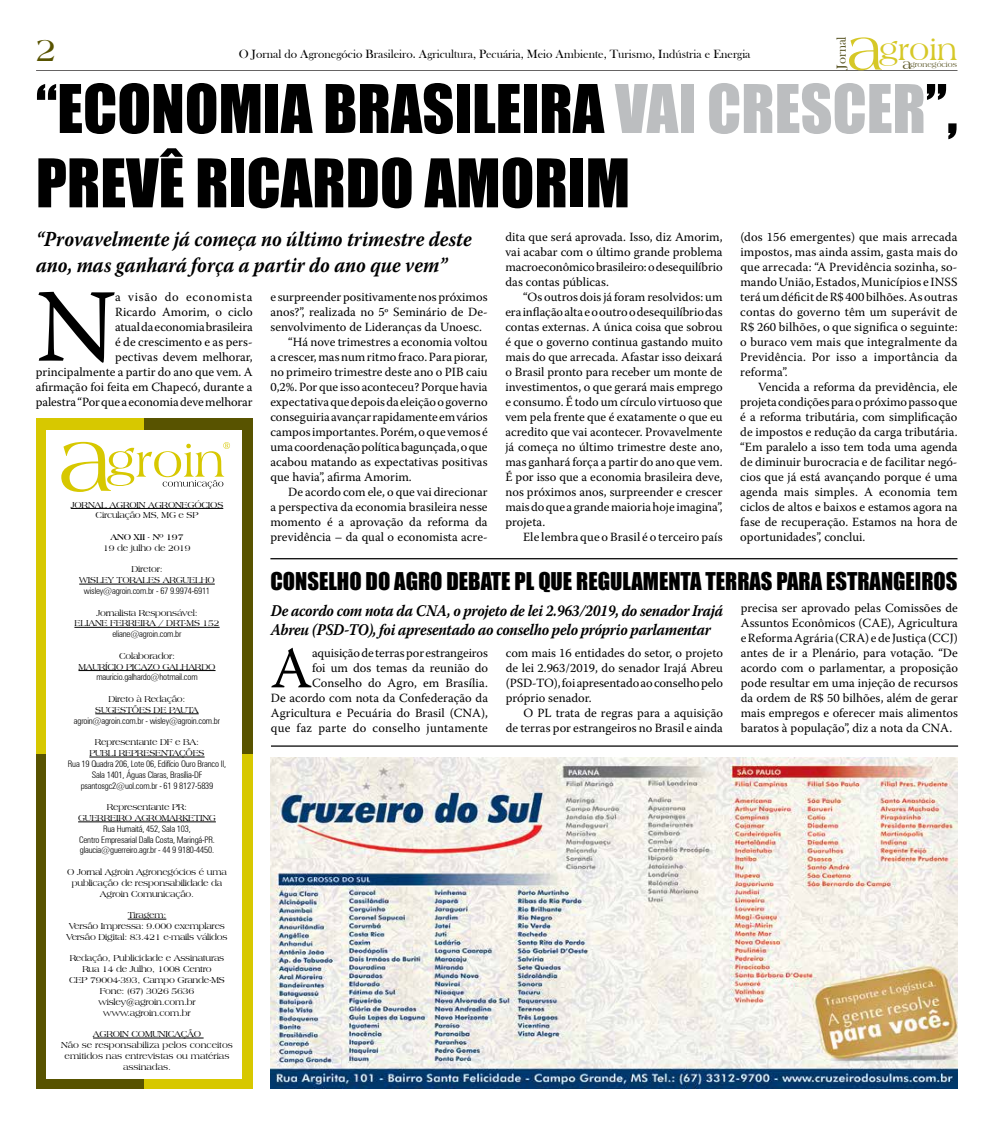
<style>
.page{position:relative;width:993px;height:1124px;background:#fff}
.page>*{position:absolute;margin:0;border:0;box-sizing:border-box;transform-origin:0 0}
.t1{font:103.5px "Warnock Pro";color:#000}
.t2{font:61.88px/74.2px "Impact";color:#000}
.t3{font:58px "Warnock Pro";color:#000}
.t4{font:33.75px "Americana BT";color:#585300}
.t5{font:31.25px "Americana BT";color:#d6c827}
.t6{font:22.5px "Impact";color:#000}
.t7{font:italic 700 21.25px/25.5px "Warnock Pro";color:#000;scale:.9 1}
.t8{font:italic 700 16.25px/19.5px "Warnock Pro";letter-spacing:-.02em;color:#000;scale:.9 1}
.t9{font:13.5px "Bask Old Face";color:#585423}
.t10{font:12.5px/15px "Warnock Pro";color:#000;text-align:justify}
.t11{font:12.25px "Bask Old Face";color:#000}
.t12{font:9px/10.8px "Americana BT";letter-spacing:-.02em;color:#000;text-align:center}
.t13{font:300 condensed 9px/10.8px "Zurich BT";letter-spacing:-.02em;color:#000;text-align:center}
.t14{font:9px/10.8px "Americana BT";color:#000;text-align:center}
.t15{font:700 9px "Americana BT";letter-spacing:-.02em;color:#000}
.t16{font:7.62px "Americana BT";color:#585423}
.s1{font-size:60px}
.s2{font-size:14.62px}
.s3{color:#bcbec0}
</style>
<div class="page">
<hr style="left:36px;top:70px;width:921px;height:1px;background:#221f1f">
<div style="left:36px;top:750px;width:108px;height:338px;background:#585300"></div>
<div style="left:36px;top:418px;width:108px;height:335px;background:#d7c800"></div>
<div style="left:144px;top:752px;width:108px;height:336px;background:#d7c800"></div>
<div style="left:144px;top:418px;width:108px;height:335px;background:#585300"></div>
<div style="left:46px;top:429px;width:196px;height:649px;background:#fff"></div>
<hr style="left:71px;top:508px;width:152px;height:1px;background:#000">
<hr style="left:79px;top:583px;width:136px;height:1px;background:#000">
<hr style="left:74px;top:627px;width:145px;height:1px;background:#000">
<hr style="left:78px;top:670px;width:137px;height:1px;background:#000">
<hr style="left:95px;top:713px;width:104px;height:1px;background:#000">
<hr style="left:89px;top:756px;width:115px;height:1px;background:#000">
<hr style="left:78px;top:821px;width:138px;height:1px;background:#000">
<hr style="left:128px;top:918px;width:38px;height:1px;background:#000">
<hr style="left:93px;top:1037px;width:110px;height:1px;background:#000">
<svg style="left:61px;top:442px;width:169px;height:50px"></svg>
<img style="left:270px;top:757px;width:687px;height:331px">
<hr style="left:270px;top:558px;width:687px;height:1px;background:#000">
<hr style="left:271px;top:745px;width:686px;height:1px;background:#000">
<h3 class="t4" style="left:35px;top:30px;width:23px">2</h3>
<p class="t11" style="left:239px;top:47px;width:513px">O Jornal do Agronegócio Brasileiro. Agricultura, Pecuária, Meio Ambiente, Turismo, Indústria e Energia</p>
<p class="t9" style="left:833px;top:68px;width:34px;rotate:-90deg">Jornal</p>
<h3 class="t5" style="left:846px;top:32px;width:112px"><span class="s1">a</span>groin</h3>
<p class="t16" style="left:902px;top:60px;width:56px"><span class="s2">a</span>gronegócios</p>
<h2 class="t2" style="left:36px;top:70px;width:922px">“ECONOMIA BRASILEIRA <span class="s3">VAI CRESCER</span>”,<br>PREVÊ RICARDO AMORIM</h2>
<h3 class="t7" style="left:36px;top:226px;width:485px">“Provavelmente já começa no último trimestre deste ano, mas ganhará força a partir do ano que vem”</h3>
<p class="t10" style="left:740px;top:229px;width:219px">(dos 156 emergentes) que mais arrecada impostos, mas ainda assim, gasta mais do que arrecada: “A Previdência sozinha, so&shy;mando União, Estados, Municípios e INSS terá um déficit de R$ 400 bilhões. As outras contas do governo têm um superávit de R$ 260 bilhões, o que significa o seguinte: o buraco vem mais que integralmente da Previdência. Por isso a importância da reforma”.</p>
<p class="t10" style="left:740px;top:379px;width:219px;text-indent:18px">Vencida a reforma da previdência, ele projeta condições para o próximo passo que é a reforma tributária, com simplificação de impostos e redução da carga tributária. “Em paralelo a isso tem toda uma agenda de diminuir burocracia e de facilitar negó&shy;cios que já está avançando porque é uma agenda mais simples. A economia tem ciclos de altos e baixos e estamos agora na fase de recuperação. Estamos na hora de oportunidades”, conclui.</p>
<p class="t10" style="left:505px;top:229px;width:219px">dita que será aprovada. Isso, diz Amorim, vai acabar com o último grande problema macroeconômico brasileiro: o desequilíbrio das contas públicas.</p>
<p class="t10" style="left:505px;top:289px;width:219px;text-indent:18px">“Os outros dois já foram resolvidos: um era inflação alta e o outro o desequilíbrio das contas externas. A única coisa que sobrou é que o governo continua gastando muito mais do que arrecada. Afastar isso deixará o Brasil pronto para receber um monte de investimentos, o que gerará mais emprego e consumo. É todo um círculo virtuoso que vem pela frente que é exatamente o que eu acredito que vai acontecer. Provavelmente já começa no último trimestre deste ano, mas ganhará força a partir do ano que vem.<br>É por isso que a economia brasileira deve, nos próximos anos, surpreender e crescer mais do que a grande maioria hoje imagina”, projeta.</p>
<p class="t10" style="left:523px;top:529px;width:201px">Ele lembra que o Brasil é o terceiro país</p>
<p class="t10" style="left:36px;top:289px;width:218px;text-align:right">a visão do economista<br>Ricardo Amorim, o ciclo<br>atual da economia brasileira<br>é de crescimento e as pers-<br>pectivas devem melhorar, principalmente a partir do ano que vem. A afirmação foi feita em Chapecó, durante a palestra “Por que a economia deve melhorar</p>
<p class="t10" style="left:270px;top:289px;width:219px">e surpreender positivamente nos próximos</p>
<h1 class="t1" style="left:36px;top:264px;width:81px">N</h1>
<p class="t10" style="left:270px;top:304px;width:219px">anos?”, realizada no 5º Seminário de De-</p>
<p class="t10" style="left:270px;top:319px;width:213px">senvolvimento de Lideranças da Unoesc.</p>
<p class="t10" style="left:288px;top:334px;width:201px">“Há nove trimestres a economia voltou</p>
<p class="t10" style="left:270px;top:349px;width:219px">a crescer, mas num ritmo fraco. Para piorar,</p>
<p class="t10" style="left:270px;top:364px;width:219px">no primeiro trimestre deste ano o PIB caiu</p>
<p class="t10" style="left:270px;top:379px;width:219px">0,2%. Por que isso aconteceu? Porque havia</p>
<p class="t10" style="left:270px;top:394px;width:219px">expectativa que depois da eleição o governo</p>
<p class="t10" style="left:270px;top:409px;width:219px">conseguiria avançar rapidamente em vários</p>
<p class="t10" style="left:270px;top:424px;width:219px">campos importantes. Porém, o que vemos é</p>
<p class="t10" style="left:270px;top:439px;width:219px">uma coordenação política bagunçada, o que</p>
<p class="t10" style="left:270px;top:454px;width:219px">acabou matando as expectativas positivas</p>
<p class="t10" style="left:270px;top:469px;width:143px">que havia”, afirma Amorim.</p>
<p class="t10" style="left:288px;top:484px;width:201px">De acordo com ele, o que vai direcionar</p>
<p class="t10" style="left:270px;top:499px;width:219px">a perspectiva da economia brasileira nesse</p>
<p class="t10" style="left:270px;top:514px;width:219px">momento é a aprovação da reforma da</p>
<p class="t10" style="left:270px;top:529px;width:219px">previdência – da qual o economista acre-</p>
<p class="t12" style="left:71px;top:499px;width:154px">JORNAL Agroin AGRONEGÓCIOS<br>Circulação MS, MG e SP</p>
<p class="t15" style="left:110px;top:531px;width:75px">ANO XII - Nº 197</p>
<p class="t12" style="left:103px;top:542px;width:89px">19 de julho de 2019</p>
<p class="t12" style="left:131px;top:564px;width:33px">Diretor:</p>
<p class="t12" style="left:79px;top:574px;width:18px">Wisle</p>
<p class="t12" style="left:108px;top:574px;width:22px">y Torales</p>
<p class="t12" style="left:163px;top:574px;width:52px">Arguelho</p>
<p class="t13" style="left:84px;top:585px;width:128px">wisley@agroin.com.br - 67 9.9974-6911</p>
<p class="t12" style="left:74px;top:607px;width:147px">Jornalista Responsável:<br>ELIANE FERREIRA / DRT-MS 152</p>
<p class="t13" style="left:112px;top:628px;width:71px">eliane@agroin.com.br</p>
<p class="t12" style="left:78px;top:650px;width:98px;text-align:left;text-indent:41px">Colaborador:<br>Maurício Picazo Gal</p>
<p class="t12" style="left:181px;top:661px;width:15px">hardo</p>
<p class="t13" style="left:96px;top:671px;width:103px">mauricio.galhardo@hotmail.com</p>
<p class="t12" style="left:95px;top:693px;width:92px;text-align:left;text-indent:13px">Direto à Redação:<br>Sugest</p>
<h3 class="t6" style="left:270px;top:563px;width:687px">CONSELHO DO AGRO DEBATE PL QUE REGULAMENTA TERRAS PARA ESTRANGEIROS</h3>
<p class="t10" style="left:740px;top:600px;width:219px">precisa ser aprovado pelas Comissões de Assuntos Econômicos (CAE), Agricultura e Reforma Agrária (CRA) e de Justiça (CCJ) antes de ir a Plenário, para votação. “De acordo com o parlamentar, a proposição pode resultar em uma injeção de recursos da ordem de R$ 50 bilhões, além de gerar mais empregos e oferecer mais alimentos baratos à população”, diz a nota da CNA.</p>
<h3 class="t8" style="left:271px;top:600px;width:503px">De acordo com nota da CNA, o projeto de lei 2.963/2019, do senador Irajá<br>Abreu (PSD-TO), foi apresentado ao conselho pelo próprio parlamentar</h3>
<h3 class="t3" style="left:271px;top:633px;width:43px">A</h3>
<p class="t10" style="left:505px;top:645px;width:219px">com mais 16 entidades do setor, o projeto de lei 2.963/2019, do senador Irajá Abreu (PSD-TO), foi apresentado ao conselho pelo próprio senador.</p>
<p class="t10" style="left:505px;top:705px;width:219px;text-align:right">O PL trata de regras para a aquisição<br>de terras por estrangeiros no Brasil e ainda</p>
<p class="t10" style="left:271px;top:645px;width:219px;text-align:right">aquisição de terras por estrangeiros<br>foi um dos temas da reunião do Conselho do Agro, em Brasília.<br>De acordo com nota da Confederação da Agricultura e Pecuária do Brasil (CNA), que faz parte do conselho juntamente</p>
<p class="t12" style="left:132px;top:704px;width:62px">ões de pauta</p>
<p class="t13" style="left:74px;top:715px;width:148px">agroin@agroin.com.br - wisley@agroin.com.br</p>
<p class="t12" style="left:89px;top:736px;width:111px;text-align:left;text-indent:5px">Representante DF e BA: publi representa</p>
<p class="t12" style="left:179px;top:747px;width:21px">ções</p>
<p class="t13" style="left:68px;top:758px;width:160px">Rua 19 Quadra 206, Lote 06, Edifício Ouro Branco II,<br>Sala 1401, Águas Claras, Brasília-DF psantosgc2@uol.com.br - 61 9 8127-5839</p>
<p class="t12" style="left:107px;top:801px;width:82px">Representante PR:</p>
<p class="t12" style="left:78px;top:812px;width:21px">Guerre</p>
<p class="t12" style="left:116px;top:812px;width:40px">iro agromar</p>
<p class="t12" style="left:182px;top:812px;width:35px">keting</p>
<p class="t13" style="left:79px;top:823px;width:137px">Rua Humaitá, 452, Sala 103,<br>Centro Empresarial Dalla Costa, Maringá-PR. glaucia@guerreiro.agr.br - 44 9 9180-4450.</p>
<p class="t12" style="left:67px;top:866px;width:161px">O Jornal Agroin Agronegócios é uma publicação de responsabilidade da<br>Agroin Comunicação.</p>
<p class="t12" style="left:66px;top:909px;width:162px">Tiragem:<br>Versão Impressa: 9.000 exemplares<br>Versão Digital: 83.421 e-mails válidos</p>
<p class="t12" style="left:69px;top:952px;width:157px">Redação, Publicidade e Assinaturas<br>Rua 14 de Julho, 1008 Centro<br>CEP 79004-393, Campo Grande-MS<br>Fone: (67) 3026 5636 wisley@agroin.com.br www.agroin.com.br</p>
<p class="t14" style="left:61px;top:1028px;width:173px">Agroin Comunicação<br>Não se responsabiliza pelos conceitos emitidos nas entrevistas ou matérias assinadas.</p>
</div>
